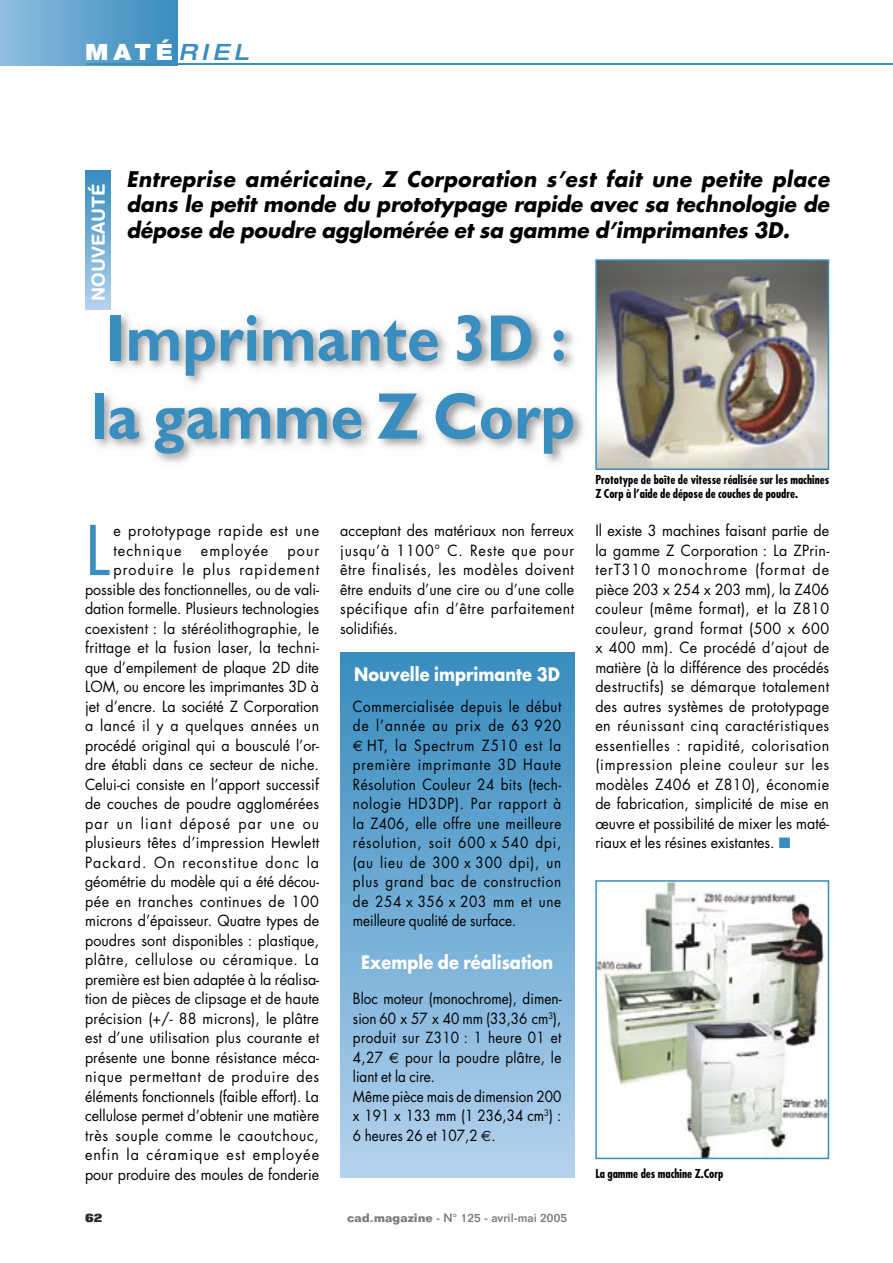
<style>
.page{position:relative;width:893px;height:1263px;background:#fff}
.page>*{position:absolute;margin:0;border:0;box-sizing:border-box;transform-origin:0 0}
.t1{font:66.75px "Futura";color:#398dbf}
.t2{font:700 66px/78px "Gill Sans";color:#398dbf;scale:.9 1}
.t3{font:900 22.5px "Helvetica Neue";color:#fff;scale:1.1 1}
.t4{font:italic 700 21px/25.5px "Futura";color:#000;text-align:justify;scale:.96 1}
.t5{font:700 18px "Futura";color:#fff;scale:.9 1}
.t6{font:700 18px "Helvetica Rounded";color:#fff}
.t7{font:15px/19.5px "Futura";letter-spacing:.005em;color:#000;text-align:justify;scale:.95 1}
.t8{font:15px/19.5px "Futura";letter-spacing:.005em;color:#000;text-align:justify;scale:.9 1}
.t9{font:15px/19.5px "Futura";letter-spacing:.055em;color:#000;scale:.95 1}
.t10{font:15px "Futura";letter-spacing:.075em;color:#000;scale:.95 1}
.t11{font:700 condensed 12px/14.4px "Futura";color:#000}
.t12{font:500 12px "Folio";color:#7b7c7c}
.t13{font:800 12px "Folio";color:#2a2a2a}
.s1{font-weight:500;font-style:italic;font-stretch:expanded;color:#398dbf}
.s2{font-family:"Euro Sans"}
.s3{font-weight:700}
</style>
<div class="page">
<div style="left:0;top:0;width:177px;height:65px;background:linear-gradient(to right,#8fbddf,#378cbe)"></div>
<hr style="left:86px;top:64px;width:807px;height:1px;background:#398dbf">
<img style="left:90px;top:309px;width:493px;height:154px">
<div style="left:85px;top:170px;width:26px;height:139px;background:linear-gradient(to bottom,#358bbe,#b3d1ed)"></div>
<div style="left:340px;top:653px;width:234px;height:525px;background:linear-gradient(to bottom,#358bbe,#b4d2ed)"></div>
<img style="left:597px;top:882px;width:231px;height:276px">
<hr style="left:595px;top:881px;width:2px;height:277px;background:#398dbf">
<hr style="left:596px;top:1158px;width:232px;height:1px;background:#398dbf">
<hr style="left:828px;top:881px;width:1px;height:277px;background:#398dbf">
<hr style="left:596px;top:880px;width:232px;height:2px;background:#398dbf">
<img style="left:597px;top:261px;width:231px;height:207px">
<hr style="left:595px;top:260px;width:2px;height:209px;background:#398dbf">
<hr style="left:596px;top:468px;width:232px;height:2px;background:#398dbf">
<hr style="left:828px;top:260px;width:1px;height:209px;background:#398dbf">
<hr style="left:596px;top:259px;width:232px;height:2px;background:#398dbf">
<h3 class="t3" style="left:85px;top:38px;width:150px">MATÉ<span class="s1">RIEL</span></h3>
<p class="t6" style="left:88px;top:301px;width:118px;rotate:-90deg">NOUVEAUTÉ</p>
<h3 class="t4" style="left:126px;top:166px;width:734px">Entreprise américaine, Z Corporation s’est fait une petite place dans le petit monde du prototypage rapide avec sa technologie de dépose de poudre agglomérée et sa gamme d’imprimantes 3D.</h3>
<h2 class="t2" style="left:91px;top:299px;width:539px">Imprimante 3D : la gamme Z Corp</h2>
<h1 class="t1" style="left:85px;top:508px;width:27px">L</h1>
<p class="t9" style="left:113px;top:521px;width:218px">e prototypage rapide est une technique</p>
<p class="t10" style="left:201px;top:540px;width:72px">employée</p>
<p class="t7" style="left:85px;top:540px;width:248px;text-align:right">pour<br>produire le plus rapidement possible des fonctionnelles, ou de vali&shy;dation formelle. Plusieurs technologies coexistent : la stéréolithographie, le frittage et la fusion laser, la techni&shy;que d’empilement de plaque 2D dite LOM, ou encore les imprimantes 3D à jet d’encre. La société Z Corporation a lancé il y a quelques années un procédé original qui a bousculé l’or&shy;dre établi dans ce secteur de niche.<br>Celui-ci consiste en l’apport successif de couches de poudre agglomérées par un liant déposé par une ou plusieurs têtes d’impression Hewlett Packard. On reconstitue donc la géométrie du modèle qui a été décou&shy;pée en tranches continues de 100 microns d’épaisseur. Quatre types de poudres sont disponibles : plastique, plâtre, cellulose ou céramique. La première est bien adaptée à la réalisa&shy;tion de pièces de clipsage et de haute précision (+/- 88 microns), le plâtre est d’une utilisation plus courante et présente une bonne résistance méca&shy;nique permettant de produire des éléments fonctionnels (faible effort). La cellulose permet d’obtenir une matière très souple comme le caoutchouc, enfin la céramique est employée pour produire des moules de fonderie</p>
<p class="t7" style="left:340px;top:521px;width:248px">acceptant des matériaux non ferreux jusqu’à 1100° C. Reste que pour être finalisés, les modèles doivent être enduits d’une cire ou d’une colle spécifique afin d’être parfaitement solidifiés.</p>
<p class="t5" style="left:354px;top:663px;width:230px">Nouvelle imprimante 3D</p>
<p class="t8" style="left:353px;top:696px;width:233px">Commercialisée depuis le début de l’année au prix de 63 920 <span class="s2">€</span> HT, la Spectrum Z510 est la première imprimante 3D Haute Résolution Couleur 24 bits (tech&shy;nologie HD3DP). Par rapport à la Z406, elle offre une meilleure résolution, soit 600 x 540 dpi, (au lieu de 300 x 300 dpi), un plus grand bac de construction de 254 x 356 x 203 mm et une meilleure qualité de surface.</p>
<p class="t5" style="left:361px;top:950px;width:215px">Exemple de réalisation</p>
<p class="t8" style="left:353px;top:989px;width:233px;text-align:left">Bloc moteur (monochrome), dimen&shy;sion 60 x 57 x 40 mm (33,36 cm<sup>3</sup>), produit sur Z310 : 1 heure 01 et<br>4,27 <span class="s2">€</span> pour la poudre plâtre, le liant et la cire.<br>Même pièce mais de dimension 200 x 191 x 133 mm (1 236,34 cm<sup>3</sup>) :<br>6 heures 26 et 107,2 <span class="s2">€</span>.</p>
<p class="t13" style="left:85px;top:1210px;width:19px">62</p>
<p class="t12" style="left:347px;top:1210px;width:221px"><span class="s3">cad-magazine</span> - N° 125 - avril-mai 2005</p>
<p class="t11" style="left:595px;top:472px;width:235px">Prototype de boîte de vitesse réalisée sur les machines<br>Z Corp à l’aide de dépose de couches de poudre.</p>
<p class="t7" style="left:595px;top:521px;width:248px">Il existe 3 machines faisant partie de la gamme Z Corporation : La ZPrin&shy;terT310 monochrome (format de pièce 203 x 254 x 203 mm), la Z406 couleur (même format), et la Z810 couleur, grand format (500 x 600 x 400 mm). Ce procédé d’ajout de matière (à la différence des procédés destructifs) se démarque totalement des autres systèmes de prototypage en réunissant cinq caractéristiques essentielles : rapidité, colorisation (impression pleine couleur sur les modèles Z406 et Z810), économie de fabrication, simplicité de mise en œuvre et possibilité de mixer les maté&shy;riaux et les résines existantes.</p>
<p class="t11" style="left:595px;top:1166px;width:130px">La gamme des machine Z.Corp</p>
</div>
